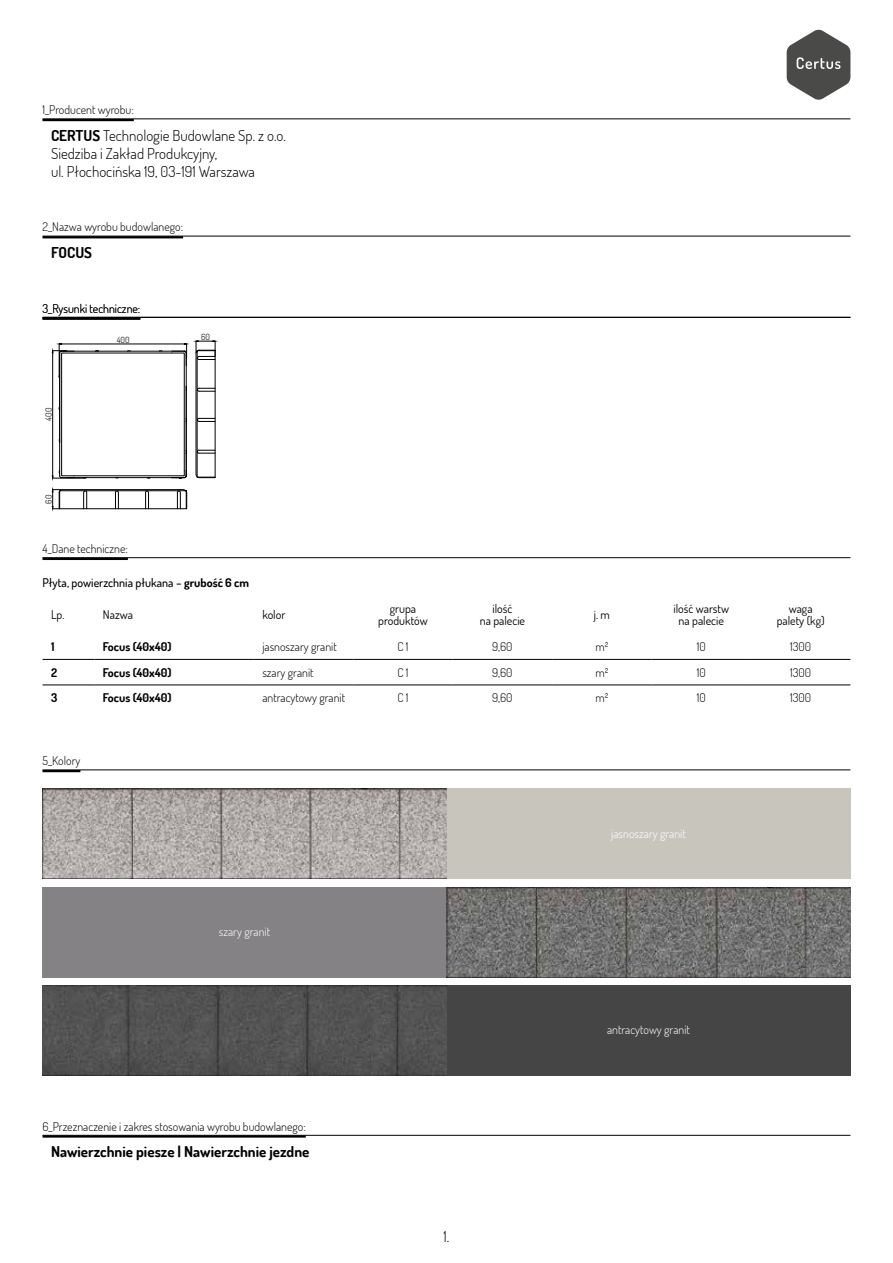
<style>
.page{position:relative;width:893px;height:1263px;background:#fff}
.page>*{position:absolute;margin:0;border:0;box-sizing:border-box;transform-origin:0 0}
.t1{font:300 15px/18px "Dosis";color:#000}
.t2{font:700 15px "Dosis";color:#000}
.t3{font:300 12px "Dosis";color:#000}
.t4{font:12px/12px "Dosis";color:#000;text-align:center}
.t5{font:300 12px "Dosis";color:#fff}
.t6{font:700 12px "Dosis";color:#000}
.t7{font:500 12px "Dosis";color:#000}
.t8{font:8.55px "Dosis";color:#20201e}
.s1{font-weight:700}
</style>
<div class="page">
<svg style="left:787px;top:30px;width:63px;height:70px"></svg>
<hr style="left:43px;top:119px;width:807px;height:1px;background:#000">
<hr style="left:43px;top:119px;width:91px;height:2px;background:#000">
<hr style="left:43px;top:236px;width:807px;height:1px;background:#000">
<hr style="left:43px;top:236px;width:140px;height:2px;background:#000">
<hr style="left:43px;top:557px;width:807px;height:1px;background:#000">
<hr style="left:43px;top:558px;width:85px;height:2px;background:#000">
<hr style="left:43px;top:659px;width:51px;height:1px;background:#000">
<hr style="left:94px;top:659px;width:160px;height:1px;background:#000">
<hr style="left:254px;top:659px;width:99px;height:1px;background:#000">
<hr style="left:353px;top:659px;width:100px;height:1px;background:#000">
<hr style="left:453px;top:659px;width:99px;height:1px;background:#000">
<hr style="left:552px;top:659px;width:99px;height:1px;background:#000">
<hr style="left:651px;top:659px;width:100px;height:1px;background:#000">
<hr style="left:751px;top:659px;width:99px;height:1px;background:#000">
<hr style="left:43px;top:685px;width:51px;height:1px;background:#000">
<hr style="left:94px;top:685px;width:160px;height:1px;background:#000">
<hr style="left:254px;top:685px;width:99px;height:1px;background:#000">
<hr style="left:353px;top:685px;width:100px;height:1px;background:#000">
<hr style="left:453px;top:685px;width:99px;height:1px;background:#000">
<hr style="left:552px;top:685px;width:99px;height:1px;background:#000">
<hr style="left:651px;top:685px;width:100px;height:1px;background:#000">
<hr style="left:751px;top:685px;width:99px;height:1px;background:#000">
<hr style="left:43px;top:1135px;width:807px;height:1px;background:#000">
<hr style="left:43px;top:1135px;width:263px;height:2px;background:#000">
<div style="left:441px;top:788px;width:409px;height:91px;background:#c8c5bd"></div>
<div style="left:43px;top:887px;width:410px;height:90px;background:#848284"></div>
<div style="left:444px;top:986px;width:406px;height:90px;background:#454546"></div>
<hr style="left:43px;top:770px;width:807px;height:1px;background:#000">
<hr style="left:43px;top:770px;width:37px;height:2px;background:#000">
<img style="left:43px;top:788px;width:403px;height:91px">
<img style="left:446px;top:887px;width:404px;height:90px">
<img style="left:43px;top:986px;width:403px;height:90px">
<hr style="left:43px;top:317px;width:807px;height:1px;background:#000">
<hr style="left:43px;top:317px;width:97px;height:3px;background:#000">
<hr style="left:53px;top:478px;width:32px;height:1px;background:#000">
<svg style="left:52px;top:344px;width:135px;height:134px"></svg>
<svg style="left:52px;top:489px;width:136px;height:20px"></svg>
<svg style="left:196px;top:341px;width:20px;height:137px"></svg>
<p class="t3" style="left:43px;top:102px;width:93px">1_Producent wyrobu:</p>
<p class="t1" style="left:51px;top:126px;width:236px"><span class="s1">CERTUS</span> Technologie Budowlane Sp. z o.o.<br>Siedziba i Zakład Produkcyjny,<br>ul. Płochocińska 19, 03-191 Warszawa</p>
<p class="t3" style="left:43px;top:219px;width:142px">2_Nazwa wyrobu budowlanego:</p>
<p class="t2" style="left:51px;top:243px;width:43px">FOCUS</p>
<p class="t3" style="left:43px;top:300px;width:99px">3_Rysunki techniczne:</p>
<p class="t8" style="left:117px;top:334px;width:14px">400</p>
<p class="t8" style="left:201px;top:332px;width:10px">60</p>
<p class="t8" style="left:43px;top:421px;width:14px;rotate:-90deg">400</p>
<p class="t8" style="left:43px;top:504px;width:10px;rotate:-90deg">60</p>
<p class="t3" style="left:43px;top:541px;width:87px">4_Dane techniczne:</p>
<p class="t7" style="left:43px;top:575px;width:208px">Płyta, powierzchnia płukana – <span class="s1">grubość 6 cm</span></p>
<p class="t4" style="left:51px;top:608px;width:15px">Lp.</p>
<p class="t4" style="left:103px;top:608px;width:32px">Nazwa</p>
<p class="t4" style="left:262px;top:608px;width:24px">kolor</p>
<p class="t4" style="left:378px;top:602px;width:51px">grupa produktów</p>
<p class="t4" style="left:480px;top:602px;width:47px">ilość<br>na palecie</p>
<p class="t4" style="left:594px;top:608px;width:18px">j. m</p>
<p class="t4" style="left:673px;top:602px;width:57px">ilość warstw na palecie</p>
<p class="t4" style="left:777px;top:602px;width:50px">waga palety (kg)</p>
<p class="t6" style="left:51px;top:639px;width:5px">1</p>
<p class="t6" style="left:103px;top:639px;width:70px">Focus (40x40)</p>
<p class="t3" style="left:262px;top:639px;width:76px">jasnoszary granit</p>
<p class="t3" style="left:397px;top:639px;width:13px">C 1</p>
<p class="t3" style="left:492px;top:639px;width:22px">9,60</p>
<p class="t3" style="left:595px;top:639px;width:14px">m²</p>
<p class="t3" style="left:697px;top:639px;width:10px">10</p>
<p class="t3" style="left:790px;top:639px;width:23px">1300</p>
<p class="t6" style="left:51px;top:664px;width:8px">2</p>
<p class="t6" style="left:103px;top:664px;width:70px">Focus (40x40)</p>
<p class="t3" style="left:262px;top:664px;width:53px">szary granit</p>
<p class="t3" style="left:397px;top:664px;width:13px">C 1</p>
<p class="t3" style="left:492px;top:664px;width:22px">9,60</p>
<p class="t3" style="left:595px;top:664px;width:14px">m²</p>
<p class="t3" style="left:697px;top:664px;width:10px">10</p>
<p class="t3" style="left:790px;top:664px;width:23px">1300</p>
<p class="t6" style="left:51px;top:690px;width:8px">3</p>
<p class="t6" style="left:103px;top:690px;width:70px">Focus (40x40)</p>
<p class="t3" style="left:262px;top:690px;width:84px">antracytowy granit</p>
<p class="t3" style="left:397px;top:690px;width:13px">C 1</p>
<p class="t3" style="left:492px;top:690px;width:22px">9,60</p>
<p class="t3" style="left:595px;top:690px;width:14px">m²</p>
<p class="t3" style="left:697px;top:690px;width:10px">10</p>
<p class="t3" style="left:790px;top:690px;width:23px">1300</p>
<p class="t3" style="left:43px;top:753px;width:39px">5_Kolory</p>
<p class="t5" style="left:219px;top:924px;width:53px">szary granit</p>
<p class="t3" style="left:43px;top:1118px;width:265px">6_Przeznaczenie i zakres stosowania wyrobu budowlanego:</p>
<p class="t2" style="left:51px;top:1142px;width:260px">Nawierzchnie piesze | Nawierzchnie jezdne</p>
<p class="t1" style="left:444px;top:1227px;width:7px">1.</p>
<p class="t5" style="left:611px;top:825px;width:76px">jasnoszary granit</p>
<p class="t5" style="left:607px;top:1022px;width:84px">antracytowy granit</p>
</div>
